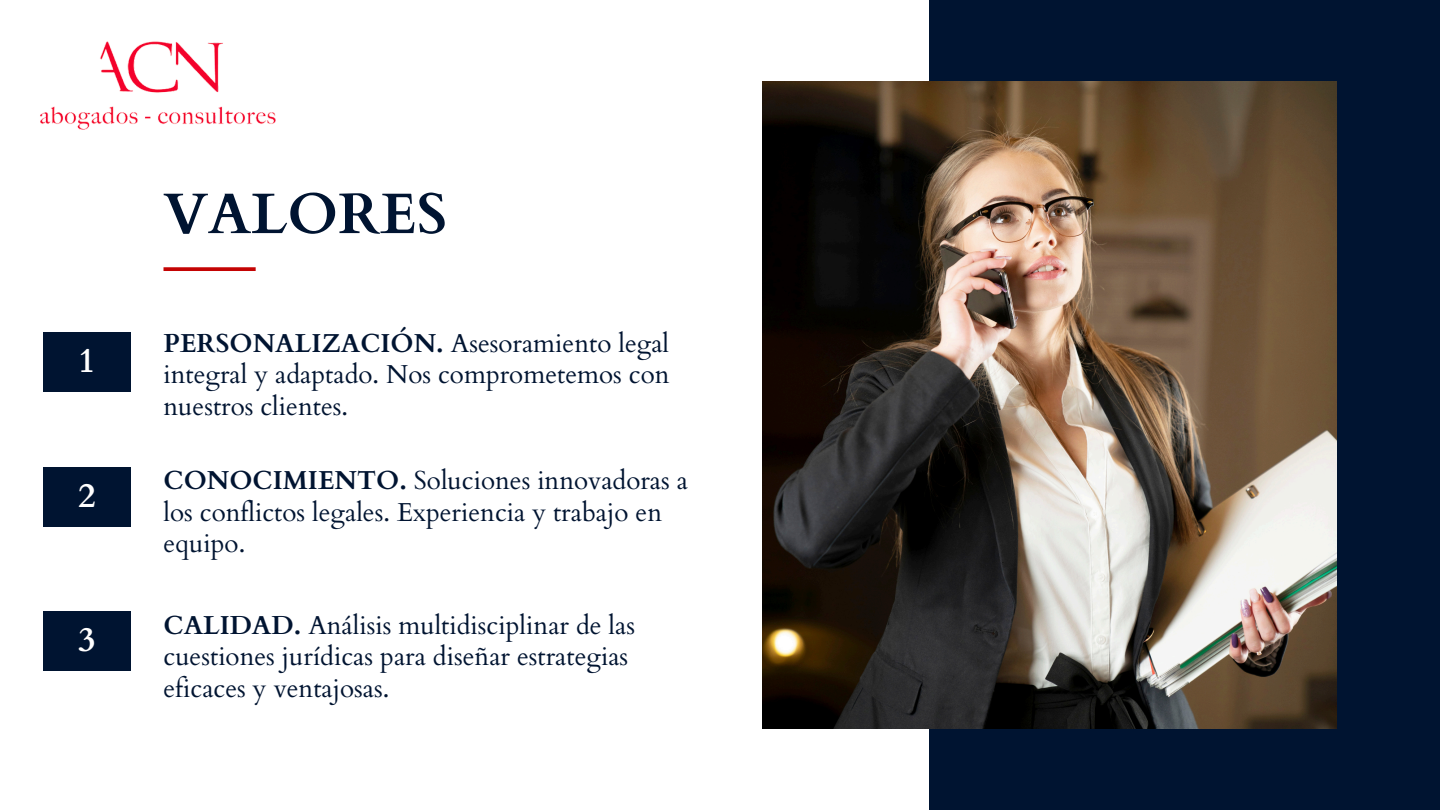
<style>
.page{position:relative;width:1440px;height:810px;background:#fff}
.page>*{position:absolute;margin:0;border:0;box-sizing:border-box;transform-origin:0 0}
.t1{font:700 57.2px "Cardo";color:#001431}
.t2{font:700 34.3px "Cardo";color:#fff}
.t3{font:26px/31.5px "Cardo";color:#001431}
.s1{font-weight:700}
</style>
<div class="page">
<div style="left:930px;top:0;width:510px;height:810px;background:#001431"></div>
<img style="left:762px;top:81px;width:575px;height:648px">
<svg style="left:164px;top:267px;width:92px;height:4px"></svg>
<div style="left:43px;top:332px;width:88px;height:60px;background:#001431"></div>
<div style="left:43px;top:467px;width:88px;height:59px;background:#001431"></div>
<div style="left:43px;top:611px;width:88px;height:59px;background:#001431"></div>
<img style="left:40px;top:41px;width:236px;height:89px">
<p class="t2" style="left:78px;top:338px;width:19px">1</p>
<p class="t2" style="left:78px;top:473px;width:19px">2</p>
<p class="t2" style="left:78px;top:617px;width:19px">3</p>
<p class="t1" style="left:164px;top:176px;width:285px">VALORES</p>
<p class="t3" style="left:164px;top:328px;width:508px;text-align:justify"><span class="s1">PERSONALIZACIÓN.</span> Asesoramiento legal integral y adaptado. Nos comprometemos con nuestros clientes.</p>
<h1 class="t3" style="left:164px;top:466px;width:526px"><span class="s1">CONOCIMIENTO.</span> Soluciones innovadoras a los conflictos legales. Experiencia y trabajo en equipo.</h1>
<p class="t3" style="left:164px;top:610px;width:473px"><span class="s1">CALIDAD.</span> Análisis multidisciplinar de las cuestiones jurídicas para diseñar estrategias eficaces y ventajosas.</p>
</div>
